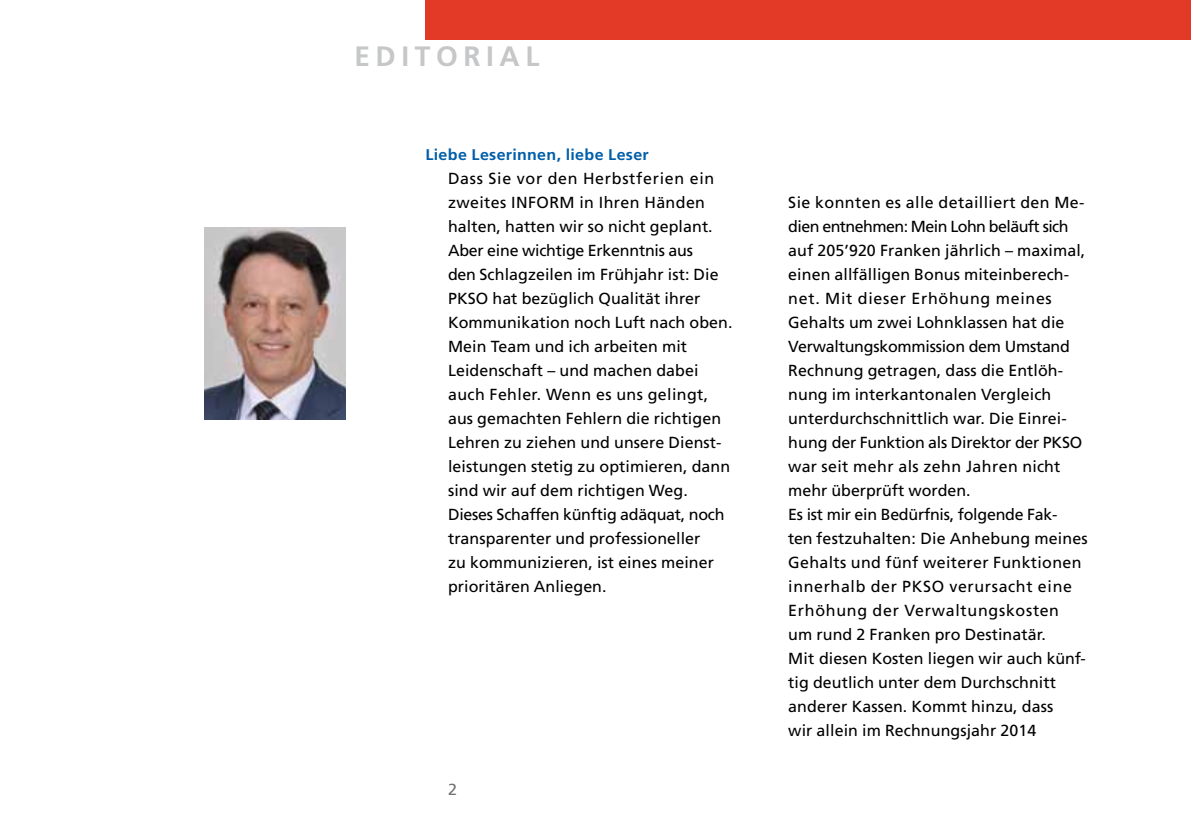
<style>
.page{position:relative;width:1191px;height:840px;background:#fff}
.page>*{position:absolute;margin:0;border:0;box-sizing:border-box;transform-origin:0 0}
.t1{font:700 28px "Frutiger";letter-spacing:.2em;color:#c6c7c8}
.t2{font:16px/24px "Frutiger";letter-spacing:.005em;color:#000}
.t3{font:16px "Frutiger";color:#707172}
.t4{font:700 15.4px "Frutiger";letter-spacing:.02em;color:#005ea8;scale:1.04 1}
</style>
<div class="page">
<div style="left:425px;top:0;width:766px;height:40px;background:#e33a27"></div>
<img style="left:204px;top:227px;width:142px;height:193px">
<h1 class="t1" style="left:354px;top:40px;width:180px">E di tori al</h1>
<p class="t4" style="left:425px;top:145px;width:216px">Liebe Leserinnen, liebe Leser</p>
<p class="t2" style="left:448px;top:166px;width:286px">Dass Sie vor den Herbstferien ein zweites INFORM in Ihren Händen halten, hatten wir so nicht geplant.<br>Aber eine wichtige Erkenntnis aus<br>den Schlagzeilen im Frühjahr ist: Die PKSO hat bezüglich Qualität ihrer Kommunikation noch Luft nach oben.<br>Mein Team und ich arbeiten mit Leidenschaft – und machen dabei auch Fehler. Wenn es uns gelingt, aus gemachten Fehlern die richtigen Lehren zu ziehen und unsere Dienst&shy;leistungen stetig zu optimieren, dann sind wir auf dem richtigen Weg.<br>Dieses Schaffen künftig adäquat, noch transparenter und professioneller<br>zu kommunizieren, ist eines meiner prioritären Anliegen.</p>
<p class="t3" style="left:448px;top:779px;width:10px">2</p>
<p class="t2" style="left:788px;top:190px;width:301px">Sie konnten es alle detailliert den Me&shy;dien entnehmen: Mein Lohn beläuft sich auf 205’920 Franken jährlich – maximal, einen allfälligen Bonus miteinberech&shy;net. Mit dieser Erhöhung meines Gehalts um zwei Lohnklassen hat die Verwaltungskommission dem Umstand Rechnung getragen, dass die Entlöh&shy;nung im interkantonalen Vergleich unterdurchschnittlich war. Die Einrei&shy;hung der Funktion als Direktor der PKSO war seit mehr als zehn Jahren nicht mehr überprüft worden.<br>Es ist mir ein Bedürfnis, folgende Fak-<br>ten festzuhalten: Die Anhebung meines Gehalts und fünf weiterer Funktionen innerhalb der PKSO verursacht eine Erhöhung der Verwaltungskosten<br>um rund 2 Franken pro Destinatär.<br>Mit diesen Kosten liegen wir auch künf&shy;tig deutlich unter dem Durchschnitt anderer Kassen. Kommt hinzu, dass<br>wir allein im Rechnungsjahr 2014</p>
</div>
